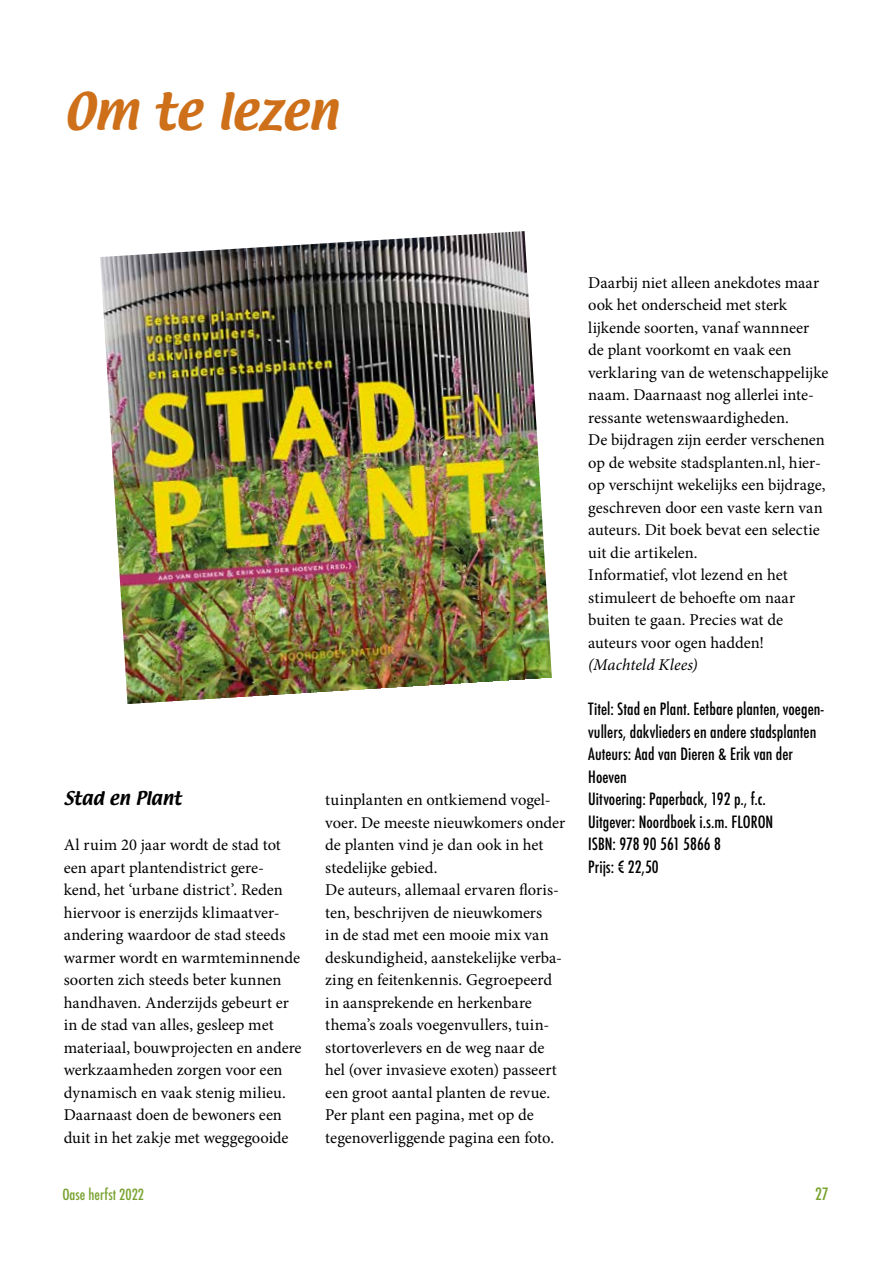
<style>
.page{position:relative;width:893px;height:1263px;background:#fff}
.page>*{position:absolute;margin:0;border:0;box-sizing:border-box;transform-origin:0 0}
.t1{font:45px "Textile";letter-spacing:-.01em;color:#ce6f19}
.t2{font:16.5px/22.5px "Minion Pro";color:#000}
.t3{font:500 condensed 16.5px/22.5px "Futura";letter-spacing:.005em;color:#000}
.t4{font:italic 16.5px "Minion Pro";letter-spacing:.005em;color:#000}
.t5{font:16.5px "Textile";letter-spacing:.005em;color:#000}
.t6{font:500 condensed 16.5px "Futura";color:#78a22f}
.t7{font:500 condensed 15px "Futura";color:#78a22f}
</style>
<div class="page">
<img style="left:100px;top:231px;width:452px;height:473px">
<h1 class="t1" style="left:64px;top:80px;width:275px">Om te lezen</h1>
<p class="t5" style="left:64px;top:787px;width:119px">Stad en Plant</p>
<p class="t2" style="left:64px;top:834px;width:239px">Al ruim 20 jaar wordt de stad tot een apart plantendistrict gere&shy;kend, het ‘urbane district’. Reden hiervoor is enerzijds klimaatver&shy;andering waardoor de stad steeds warmer wordt en warmteminnende soorten zich steeds beter kunnen handhaven. Anderzijds gebeurt er in de stad van alles, gesleep met materiaal, bouwprojecten en andere werkzaamheden zorgen voor een dynamisch en vaak stenig milieu.<br>Daarnaast doen de bewoners een duit in het zakje met weggegooide</p>
<p class="t2" style="left:325px;top:789px;width:242px">tuinplanten en ontkiemend vogel&shy;voer. De meeste nieuwkomers onder de planten vind je dan ook in het stedelijke gebied.<br>De auteurs, allemaal ervaren floris&shy;ten, beschrijven de nieuwkomers<br>in de stad met een mooie mix van deskundigheid, aanstekelijke verba&shy;zing en feitenkennis. Gegroepeerd in aansprekende en herkenbare thema’s zoals voegenvullers, tuin&shy;stortoverlevers en de weg naar de hel (over invasieve exoten) passeert een groot aantal planten de revue.<br>Per plant een pagina, met op de tegenoverliggende pagina een foto.</p>
<p class="t2" style="left:588px;top:271px;width:242px">Daarbij niet alleen anekdotes maar ook het onderscheid met sterk lijkende soorten, vanaf wannneer de plant voorkomt en vaak een verklaring van de wetenschappelijke naam. Daarnaast nog allerlei inte&shy;ressante wetenswaardigheden.<br>De bijdragen zijn eerder verschenen op de website stadsplanten.nl, hier&shy;op verschijnt wekelijks een bijdrage, geschreven door een vaste kern van auteurs. Dit boek bevat een selectie uit die artikelen.<br>Informatief, vlot lezend en het stimuleert de behoefte om naar buiten te gaan. Precies wat de auteurs voor ogen hadden!</p>
<p class="t4" style="left:588px;top:654px;width:111px">(Machteld Klees)</p>
<p class="t3" style="left:588px;top:698px;width:237px">Titel: Stad en Plant. Eetbare planten, voegen&shy;vullers, dakvlieders en andere stadsplanten<br>Auteurs: Aad van Dieren &amp; Erik van der<br>Hoeven<br>Uitvoering: Paperback, 192 p., f.c.<br>Uitgever: Noordboek i.s.m. FLORON<br>ISBN: 978 90 561 5866 8<br>Prijs: € 22,50</p>
<p class="t7" style="left:62px;top:1185px;width:83px">Oase herfst 2022</p>
<p class="t6" style="left:815px;top:1184px;width:15px">27</p>
</div>
